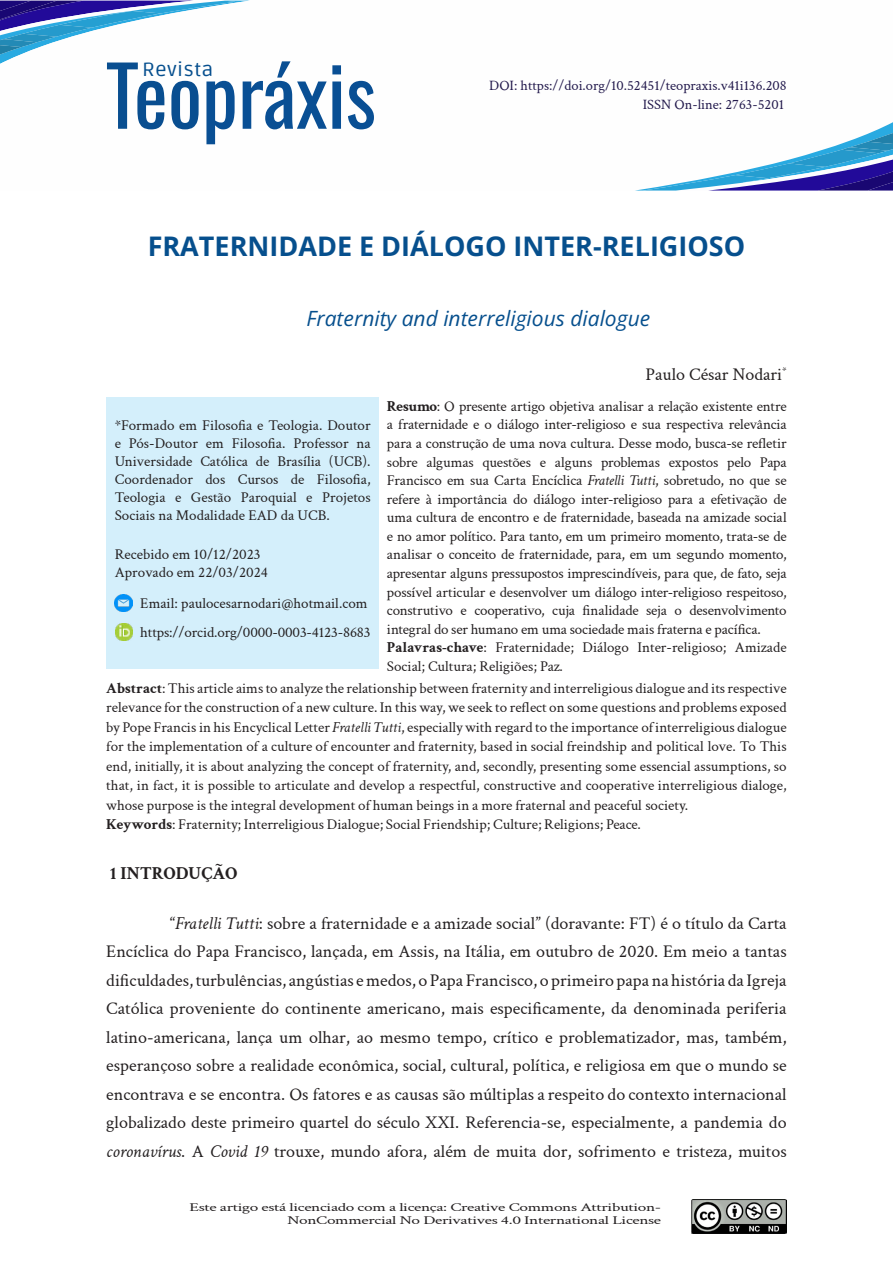
<style>
.page{position:relative;width:893px;height:1263px;background:#fff}
.page>*{position:absolute;margin:0;border:0;box-sizing:border-box;transform-origin:0 0}
.t1{font:81.75px "Oswald";color:#094f94}
.Título_do_artigo__Pt{font:700 27px "Open Sans";color:#064f8d}
.Titulo_artigo_-_ingl{font:italic 21px "Open Sans";color:#064f8d}
.t2{font:19.05px "Ruda";letter-spacing:.02em;color:#064f8e;scale:1.07 1}
.Texto{font:18px/28.5px "Crimson Text";color:#231f20;text-align:justify}
.Autoria{font:18px "Crimson Text";color:#231f20}
.Titulo_texto_01{font:700 18px "Crimson Text";color:#231f20}
.Resumo_abstrat_info{font:15px/18.6px "Crimson Text";color:#231f20;text-align:justify}
.t3{font:14.4px "Crimson Text";color:#22194c}
.t4{font:12px/13.5px "Crimson Text";letter-spacing:-.02em;color:#231f20;text-align:right;scale:1.44 1}
.s1{color:#094e90}
.s2{font-weight:700}
.s3{font-style:italic}
</style>
<div class="page">
<svg style="left:635px;top:122px;width:258px;height:69px"></svg>
<img style="left:692px;top:1199px;width:95px;height:34px">
<svg style="left:0;top:1px;width:246px;height:63px"></svg>
<div style="left:106px;top:398px;width:273px;height:271px;background:#d4effb"></div>
<img style="left:115px;top:594px;width:17px;height:17px">
<img style="left:115px;top:624px;width:17px;height:17px">
<h1 class="t1" style="left:106px;top:23px;width:272px"><span class="s1">Teo</span>práxis</h1>
<p class="t2" style="left:142px;top:57px;width:68px">Revista</p>
<p class="t3" style="left:489px;top:76px;width:299px">DOI: https://doi.org/10.52451/teopraxis.v41i136.208</p>
<p class="t3" style="left:643px;top:95px;width:143px">ISSN On-line: 2763-5201</p>
<p class="Título_do_artigo__Pt" style="left:148px;top:227px;width:599px">FRATERNIDADE E DIÁLOGO INTER-RELIGIOSO</p>
<p class="Titulo_artigo_-_ingl" style="left:306px;top:304px;width:345px">Fraternity and interreligious dialogue</p>
<p class="Autoria" style="left:646px;top:361px;width:143px">Paulo César Nodari<sup>*</sup></p>
<p class="Resumo_abstrat_info" style="left:115px;top:415px;width:257px;line-height:18px">*Formado em Filosofia e Teologia. Doutor e Pós-Doutor em Filosofia. Professor na Universidade Católica de Brasília (UCB).<br>Coordenador dos Cursos de Filosofia, Teologia e Gestão Paroquial e Projetos Sociais na Modalidade EAD da UCB.</p>
<p class="Resumo_abstrat_info" style="left:115px;top:544px;width:147px">Recebido em 10/12/2023</p>
<p class="Resumo_abstrat_info" style="left:115px;top:562px;width:155px">Aprovado em 22/03/2024</p>
<p class="Resumo_abstrat_info" style="left:140px;top:593px;width:229px">Email: paulocesarnodari@hotmail.com</p>
<p class="Resumo_abstrat_info" style="left:140px;top:622px;width:232px">https://orcid.org/0000-0003-4123-8683</p>
<p class="Resumo_abstrat_info" style="left:387px;top:396px;width:401px"><span class="s2">Resumo</span>: O presente artigo objetiva analisar a relação existente entre a fraternidade e o diálogo inter-religioso e sua respectiva relevância para a construção de uma nova cultura. Desse modo, busca-se refletir sobre algumas questões e alguns problemas expostos pelo Papa Francisco em sua Carta Encíclica <span class="s3">Fratelli Tutti</span>, sobretudo, no que se refere à importância do diálogo inter-religioso para a efetivação de uma cultura de encontro e de fraternidade, baseada na amizade social e no amor político. Para tanto, em um primeiro momento, trata-se de analisar o conceito de fraternidade, para, em um segundo momento, apresentar alguns pressupostos imprescindíveis, para que, de fato, seja possível articular e desenvolver um diálogo inter-religioso respeitoso, construtivo e cooperativo, cuja finalidade seja o desenvolvimento integral do ser humano em uma sociedade mais fraterna e pacífica.</p>
<p class="Resumo_abstrat_info" style="left:387px;top:637px;width:401px"><span class="s2">Palavras-chave</span>: Fraternidade; Diálogo Inter-religioso; Amizade<br>Social; Cultura; Religiões; Paz.</p>
<p class="Resumo_abstrat_info" style="left:106px;top:677px;width:682px;line-height:19.5px"><span class="s2">Abstract</span>: This article aims to analyze the relationship between fraternity and interreligious dialogue and its respective relevance for the construction of a new culture. In this way, we seek to reflect on some questions and problems exposed by Pope Francis in his Encyclical Letter <span class="s3">Fratelli Tutti</span>, especially with regard to the importance of interreligious dialogue for the implementation of a culture of encounter and fraternity, based in social freindship and political love. To This end, initially, it is about analyzing the concept of fraternity, and, secondly, presenting some essencial assumptions, so that, in fact, it is possible to articulate and develop a respectful, constructive and cooperative interreligious dialoge, whose purpose is the integral development of human beings in a more fraternal and peaceful society.</p>
<p class="Resumo_abstrat_info" style="left:106px;top:814px;width:536px"><span class="s2">Keywords</span>: Fraternity; Interreligious Dialogue; Social Friendship; Culture; Religions; Peace.</p>
<p class="Titulo_texto_01" style="left:110px;top:860px;width:129px">1 INTRODUÇÃO</p>
<p class="Texto" style="left:106px;top:908px;width:682px;text-indent:64px">“<span class="s3">Fratelli Tutti</span>: sobre a fraternidade e a amizade social” (doravante: FT) é o título da Carta Encíclica do Papa Francisco, lançada, em Assis, na Itália, em outubro de 2020. Em meio a tantas dificuldades, turbulências, angústias e medos, o Papa Francisco, o primeiro papa na história da Igreja Católica proveniente do continente americano, mais especificamente, da denominada periferia latino-americana, lança um olhar, ao mesmo tempo, crítico e problematizador, mas, também, esperançoso sobre a realidade econômica, social, cultural, política, e religiosa em que o mundo se encontrava e se encontra. Os fatores e as causas são múltiplas a respeito do contexto internacional globalizado deste primeiro quartel do século XXI. Referencia-se, especialmente, a pandemia do <span class="s3">coronavírus</span>. A <span class="s3">Covid 19</span> trouxe, mundo afora, além de muita dor, sofrimento e tristeza, muitos</p>
<p class="t4" style="left:189px;top:1199px;width:329px">Este artigo está licenciado com a licença: Creative Commons Attribution-<br>NonCommercial No Derivatives 4.0 International License</p>
</div>
